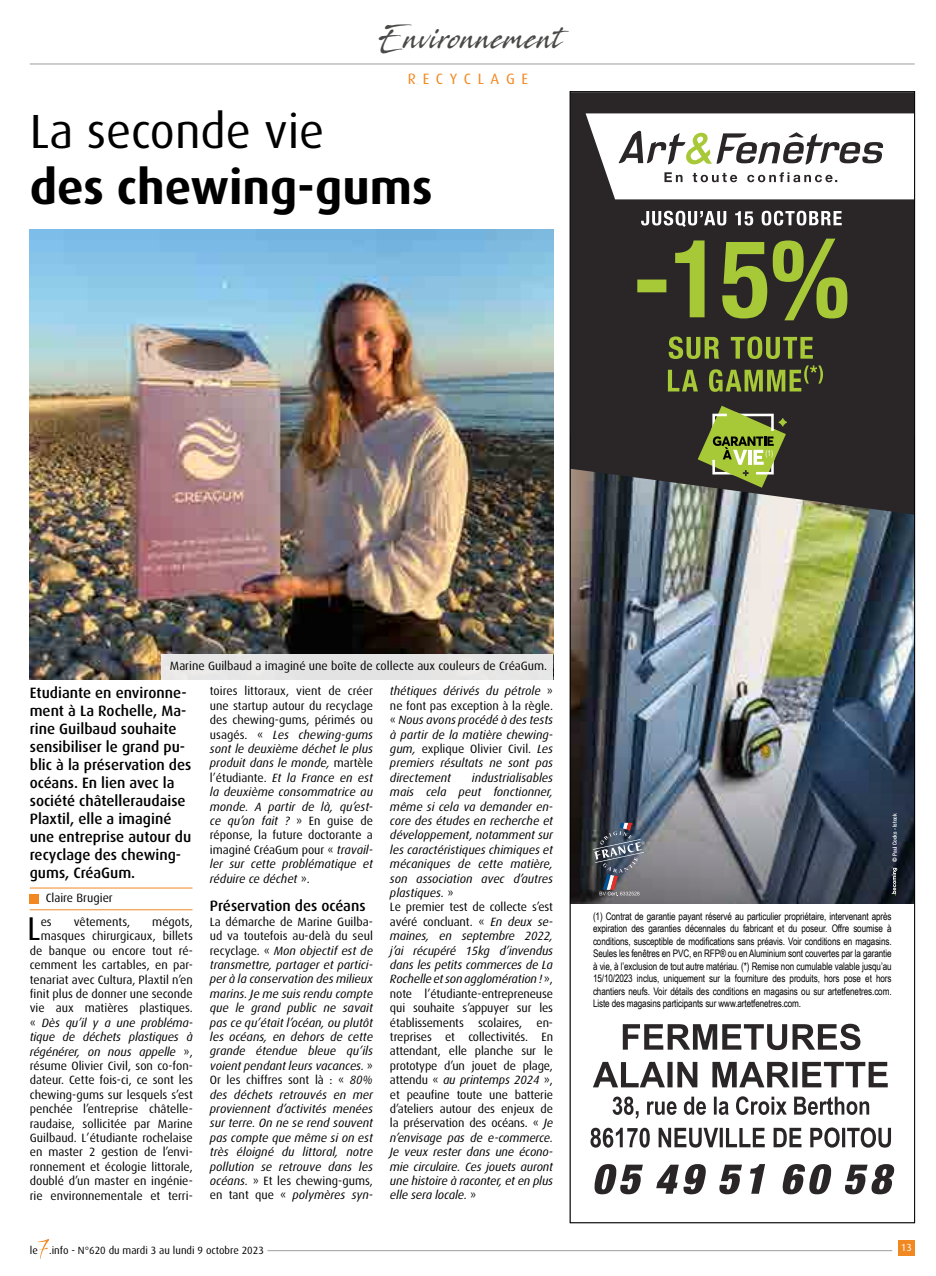
<style>
.page{position:relative;width:936px;height:1276px;background:#fff}
.page>*{position:absolute;margin:0;border:0;box-sizing:border-box;transform-origin:0 0}
.t1{font:700 48px "Dax";color:#000}
.t2{font:48px "Dax";color:#000}
.t3{font:33px "Dax";color:#000}
.t4{font:30px "Stingray";letter-spacing:.04em;color:#4a4a49;scale:.74 1}
.t5{font:500 15px/18px "Dax";color:#000}
.t6{font:15px "Dax";letter-spacing:.45em;color:#f18821}
.t7{font:italic 12px/14.4px "Dax";letter-spacing:-.005em;color:#000;text-align:justify}
.t8{font:12px/14.4px "Dax";color:#000;text-align:right}
.t9{font:10.5px "Dax";color:#000}
.t10{font:10.35px/12.5px "Arial Narrow";letter-spacing:-.01em;color:#000;text-align:justify;scale:.95 1}
.t11{font:10.2px "Dax";color:#fff}
.t12{font:8.1px "Arial Narrow";color:#fff;scale:.95 1}
.t13{font:500 condensed 5.85px "Helvetica 67";color:#fff}
.s1{font-style:italic}
.s2{font-style:normal}
</style>
<div class="page">
<hr style="left:30px;top:887px;width:162px;height:1px;background:#f18825">
<div style="left:30px;top:894px;width:9px;height:9px;background:#f18821"></div>
<hr style="left:30px;top:909px;width:162px;height:1px;background:#f18825">
<hr style="left:30px;top:64px;width:884px;height:1px;background:#9d9d9c">
<img style="left:30px;top:230px;width:523px;height:449px">
<div style="left:162px;top:654px;width:391px;height:25px;background:#e6e6e5"></div>
<div style="left:899px;top:1240px;width:15px;height:15px;background:#f18821"></div>
<div style="left:898px;top:1240px;width:15px;height:15px;background:#f18821"></div>
<img style="left:572px;top:514px;width:340px;height:50px">
<img style="left:572px;top:564px;width:340px;height:340px">
<svg style="left:572px;top:93px;width:340px;height:421px;background:#322f2f"></svg>
<svg style="left:590px;top:1127px;width:301px;height:20px"></svg>
<svg style="left:612px;top:1096px;width:257px;height:22px"></svg>
<svg style="left:593px;top:1062px;width:294px;height:25px"></svg>
<svg style="left:622px;top:1023px;width:238px;height:27px"></svg>
<svg style="left:594px;top:1164px;width:300px;height:30px"></svg>
<svg style="left:593px;top:823px;width:51px;height:73px;background:#61656f"></svg>
<svg style="left:891px;top:866px;width:6px;height:29px"></svg>
<svg style="left:697px;top:406px;width:90px;height:82px;background:#72803d"></svg>
<svg style="left:583px;top:113px;width:329px;height:90px"></svg>
<svg style="left:641px;top:211px;width:200px;height:16px"></svg>
<svg style="left:637px;top:239px;width:210px;height:81px;background:#58612c"></svg>
<svg style="left:668px;top:365px;width:155px;height:27px;background:#57602c"></svg>
<svg style="left:668px;top:336px;width:144px;height:23px;background:#606c2d"></svg>
<hr style="left:267px;top:1250px;width:625px;height:1px;background:#9d9d9c">
<svg style="left:38px;top:1239px;width:11px;height:19px"></svg>
<h3 class="t4" style="left:380px;top:18px;width:249px">Environnement</h3>
<p class="t6" style="left:408px;top:71px;width:122px">RECYCLAGE</p>
<h1 class="t2" style="left:30px;top:105px;width:296px">La seconde vie</h1>
<h1 class="t1" style="left:30px;top:160px;width:404px">des chewing-gums</h1>
<p class="t12" style="left:765px;top:447px;width:10px">(1)</p>
<p class="t8" style="left:170px;top:659px;width:379px">Marine Guilbaud a imaginé une boîte de collecte aux couleurs de CréaGum.</p>
<p class="t5" style="left:30px;top:683px;width:163px">Etudiante en environne&shy;ment à La Rochelle, Ma&shy;rine Guilbaud souhaite sensibiliser le grand pu&shy;blic à la préservation des océans. En lien avec la société châtelleraudaise<br>Plaxtil, elle a imaginé une entreprise autour du recyclage des chewing&shy;gums, CréaGum.</p>
<p class="t8" style="left:46px;top:891px;width:69px">Claire Brugier</p>
<h2 class="t3" style="left:27px;top:910px;width:15px">L</h2>
<p class="t8" style="left:41px;top:914px;width:13px">es</p>
<p class="t8" style="left:74px;top:914px;width:58px">vêtements,</p>
<p class="t8" style="left:30px;top:914px;width:165px">mégots,<br>masques chirurgicaux, billets de banque ou encore tout ré&shy;cemment les cartables, en par&shy;tenariat avec Cultura, Plaxtil n’en finit plus de donner une seconde vie aux matières plastiques. « <span class="s1">Dès qu’il y a une probléma&shy;tique de déchets plastiques à régénérer, on nous appelle</span> », résume Olivier Civil, son co-fon&shy;dateur. Cette fois-ci, ce sont les chewing-gums sur lesquels s’est penchée l’entreprise châtelle&shy;raudaise, sollicitée par Marine<br>Guilbaud. L’étudiante rochelaise en master 2 gestion de l’envi&shy;ronnement et écologie littorale, doublé d’un master en ingénie&shy;rie environnementale et terri-</p>
<p class="t7" style="left:210px;top:684px;width:165px"><span class="s2">toires littoraux, vient de créer une startup autour du recyclage des chewing-gums, périmés ou usagés. «</span> Les chewing-gums sont le deuxième déchet le plus produit dans le monde, <span class="s2">martèle l’étudiante.</span> Et la France en est la deuxième consommatrice au monde. A partir de là, qu’est&shy;ce qu’on fait ? <span class="s2">» En guise de réponse, la future doctorante a imaginé CréaGum pour «</span> travail&shy;ler sur cette problématique et réduire ce déchet <span class="s2">».</span></p>
<p class="t5" style="left:210px;top:897px;width:157px">Préservation des océans</p>
<p class="t7" style="left:210px;top:914px;width:165px"><span class="s2">La démarche de Marine Guilba&shy;ud va toutefois au-delà du seul recyclage. «</span> Mon objectif est de transmettre, partager et partici&shy;per à la conservation des milieux marins. Je me suis rendu compte que le grand public ne savait pas ce qu’était l’océan, ou plutôt les océans, en dehors de cette grande étendue bleue qu’ils voient pendant leurs vacances. <span class="s2">» Or les chiffres sont là : «</span> 80% des déchets retrouvés en mer proviennent d’activités menées sur terre. On ne se rend souvent pas compte que même si on est très éloigné du littoral, notre pollution se retrouve dans les océans. <span class="s2">» Et les chewing-gums, en tant que «</span> polymères syn-</p>
<p class="t7" style="left:390px;top:684px;width:165px">thétiques dérivés du pétrole <span class="s2">» ne font pas exception à la règle. «</span> Nous avons procédé à des tests à partir de la matière chewing&shy;gum, <span class="s2">explique Olivier Civil.</span> Les premiers résultats ne sont pas directement</p>
<p class="t7" style="left:390px;top:770px;width:165px;text-align:left;text-indent:82px">industrialisables mais cela peut fonctionner, même si cela va demander en&shy;core des études en recherche et développement, notamment sur les caractéristiques chimiques et mécaniques de cette matière, son association avec d’autres plastiques. <span class="s2">»<br>Le premier test de collecte s’est avéré concluant. «</span> En deux se&shy;maines, en septembre 2022, j’ai récupéré 15kg d’invendus dans les petits commerces de La<br>Rochelle et son agglomération ! <span class="s2">», note l’étudiante-entrepreneuse qui souhaite s’appuyer sur les établissements scolaires, en&shy;treprises et collectivités. En attendant, elle planche sur le prototype d’un jouet de plage, attendu «</span> au printemps 2024 <span class="s2">», et peaufine toute une batterie d’ateliers autour des enjeux de la préservation des océans. «</span> Je n’envisage pas de e-commerce.<br>Je veux rester dans une écono&shy;mie circulaire. Ces jouets auront une histoire à raconter, et en plus elle sera locale. <span class="s2">»</span></p>
<p class="t9" style="left:30px;top:1244px;width:235px">le .info - N°620 du mardi 3 au lundi 9 octobre 2023</p>
<p class="t13" style="left:891px;top:862px;width:50px;rotate:-90deg">© Paul Cocks - Istock</p>
<p class="t10" style="left:593px;top:909px;width:316px">(1) Contrat de garantie payant réservé au particulier propriétaire, intervenant après expiration des garanties décennales du fabricant et du poseur. Offre soumise à conditions, susceptible de modifications sans préavis. Voir conditions en magasins.<br>Seules les fenêtres en PVC, en RFP® ou en Aluminium sont couvertes par la garantie à vie, à l’exclusion de tout autre matériau. (*) Remise non cumulable valable jusqu’au 15/10/2023 inclus, uniquement sur la fourniture des produits, hors pose et hors chantiers neufs. Voir détails des conditions en magasins ou sur artetfenetres.com.<br>Liste des magasins participants sur www.artetfenetres.com.</p>
<p class="t11" style="left:900px;top:1242px;width:12px">1 39</p>
</div>
